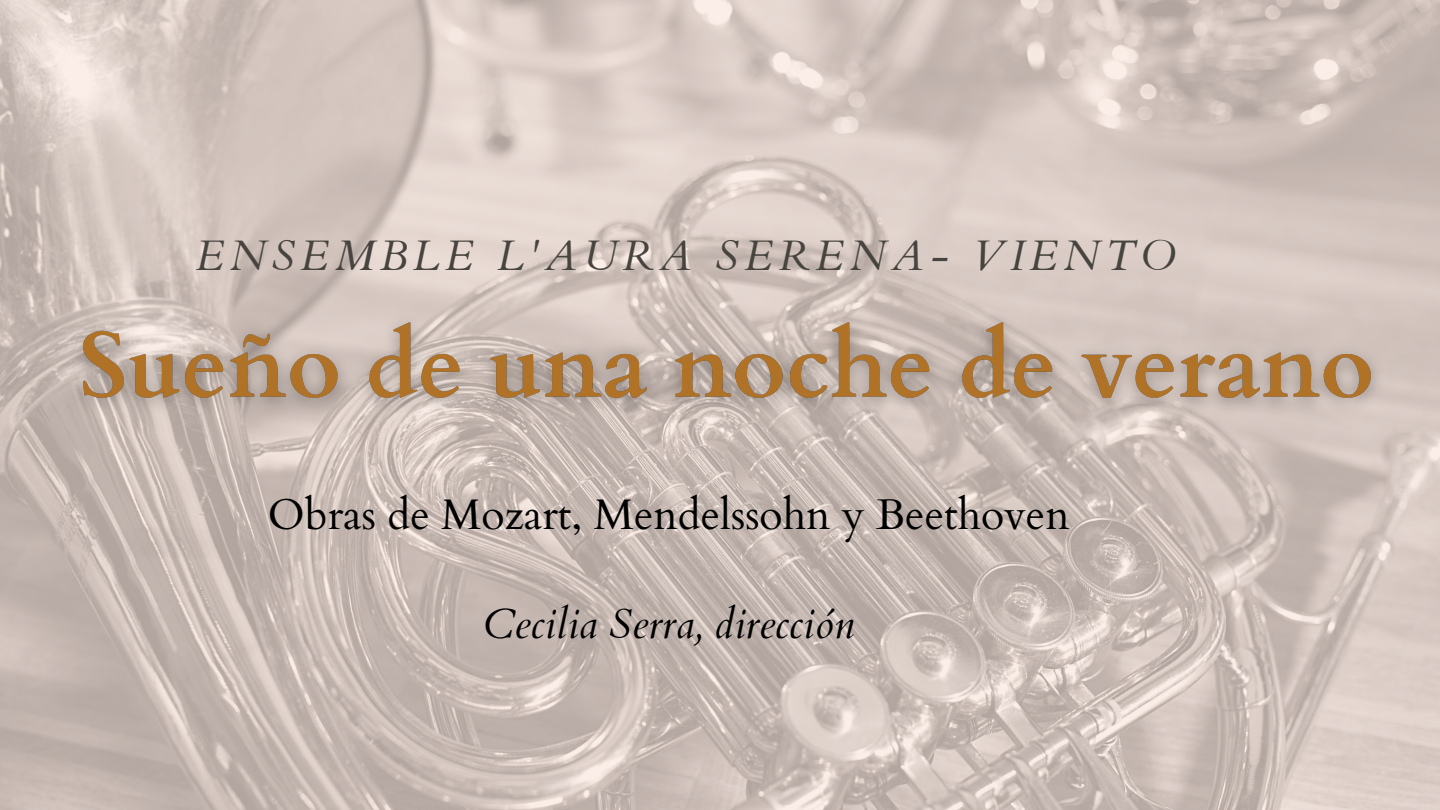
<style>
.page{position:relative;width:1440px;height:810px;background:#fff}
.page>*{position:absolute;margin:0;border:0;box-sizing:border-box;transform-origin:0 0}
.t1{font:42.8px "Cardo";color:#000}
.t2{font:italic 42.7px "Cardo";letter-spacing:.135em;color:#47443f}
.t3{font:italic 41.8px "Cardo";color:#000}
</style>
<div class="page">
<img style="left:0;top:0;width:1440px;height:810px">
<img style="left:56px;top:285px;width:1341px;height:171px">
<p class="t2" style="left:196px;top:227px;width:980px">ENSEMBLE L'AURA SERENA- VIENTO</p>
<p class="t1" style="left:268px;top:487px;width:803px">Obras de Mozart, Mendelssohn y Beethoven</p>
<p class="t3" style="left:483px;top:597px;width:372px">Cecilia Serra, dirección</p>
</div>
